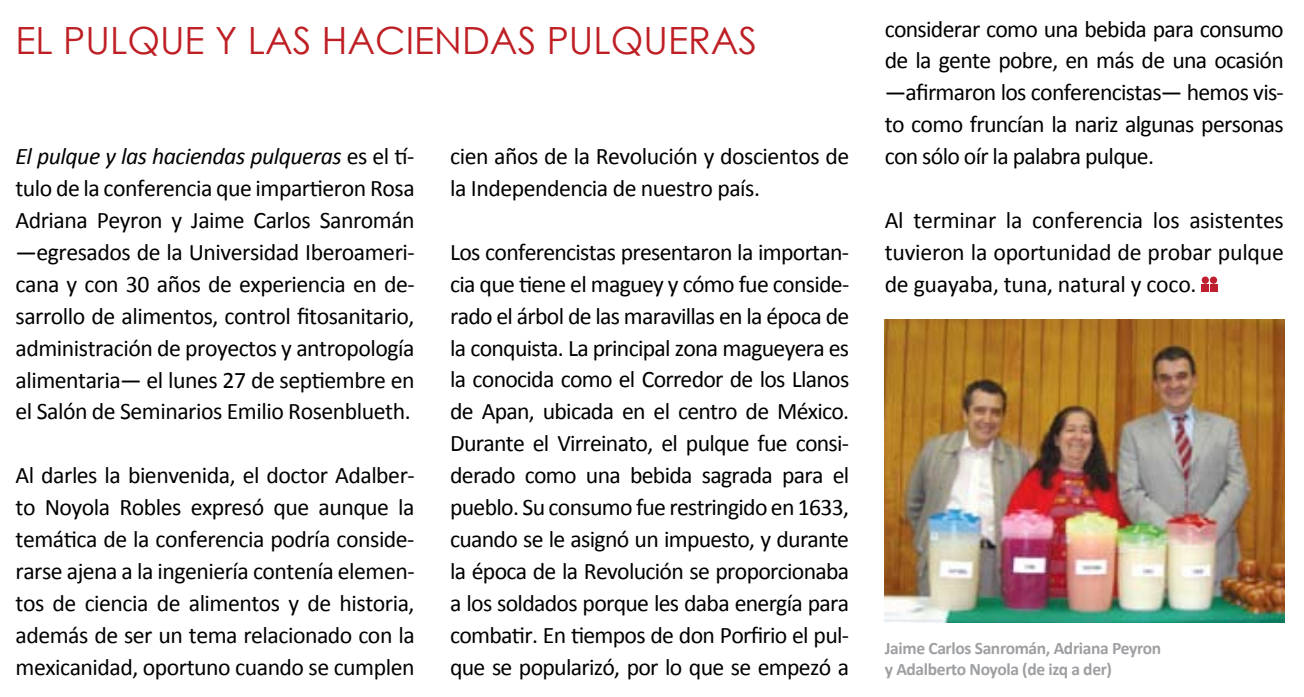
<style>
.page{position:relative;width:1304px;height:697px;background:#fff}
.page>*{position:absolute;margin:0;border:0;box-sizing:border-box;transform-origin:0 0}
.t1{font:37.5px "Weezer Font";color:#be1f24}
.t2{font:23.75px/32px "Calibri";letter-spacing:-.02em;color:#000;text-align:justify}
.t3{font:700 17.5px/21px "Calibri";letter-spacing:-.02em;color:#9d9fa2}
.s1{font-style:italic}
</style>
<div class="page">
<div style="left:1202px;top:276px;width:7px;height:8px;background:#be1e2d;border-radius:50%"></div>
<div style="left:1210px;top:276px;width:7px;height:8px;background:#be1e2d;border-radius:50%"></div>
<div style="left:1202px;top:284px;width:7px;height:8px;background:#be1e2d"></div>
<div style="left:1210px;top:284px;width:7px;height:8px;background:#be1e2d"></div>
<img style="left:885px;top:319px;width:399px;height:303px">
<h1 class="t1" style="left:16px;top:18px;width:253px">EL PULQUE Y LAS</h1>
<h1 class="t1" style="left:322px;top:18px;width:412px">HACIEN DAS PULQUERAS</h1>
<p class="t2" style="left:16px;top:139px;width:401px"><span class="s1">El pulque y las haciendas pulqueras</span> es el tí&shy;tulo de la conferencia que impartieron Rosa Adriana Peyron y Jaime Carlos Sanromán —egresados de la Universidad I beroameri&shy;cana y con 30 años de experiencia en de&shy;sarrollo de alimentos, control fitosanitario, administración de proyectos y antropología alimentaria— el lunes 27 de septiembre en el Salón de Seminarios Emilio Rosenblueth.</p>
<p class="t2" style="left:16px;top:458px;width:401px">Al darles la bienvenida, el doctor Adalber&shy;to Noyola Robles expresó que aunque la temática de la conferencia podría conside&shy;rarse ajena a la ingeniería contenía elemen&shy;tos de ciencia de alimentos y de historia, además de ser un tema relacionado con la mexicanidad, oportuno cuando se cumplen</p>
<p class="t2" style="left:450px;top:139px;width:401px">cien años de la Revolución y doscientos de la I ndependencia de nuestro país.</p>
<p class="t2" style="left:450px;top:235px;width:401px">Los conferencistas presentaron la importan&shy;cia que tiene el maguey y cómo fue conside&shy;rado el árbol de las maravillas en la época de la conquista. La principal zona magueyera es la conocida como el Corredor de los Llanos de Apan, ubicada en el centro de México.<br>Durante el Virreinato, el pulque fue consi&shy;derado como una bebida sagrada para el pueblo. Su consumo fue restringido en 1633, cuando se le asignó un impuesto, y durante la época de la Revolución se proporcionaba a los soldados porque les daba energía para combatir. En tiempos de don Porfirio el pul&shy;que se popularizó, por lo que se empezó a</p>
<p class="t2" style="left:885px;top:12px;width:401px">considerar como una bebida para consumo de la gente pobre, en más de una ocasión —afirmaron los conferencistas— hemos vis&shy;to como fruncían la nariz algunas personas con sólo oír la palabra pulque.</p>
<p class="t2" style="left:885px;top:203px;width:401px">Al terminar la conferencia los asistentes tuvieron la oportunidad de probar pulque de guayaba, tuna, natural y coco.</p>
<p class="t3" style="left:885px;top:636px;width:278px">Jaime Carlos Sanromán, Adriana Peyron y Adalberto Noyola (de izq a der)</p>
</div>
